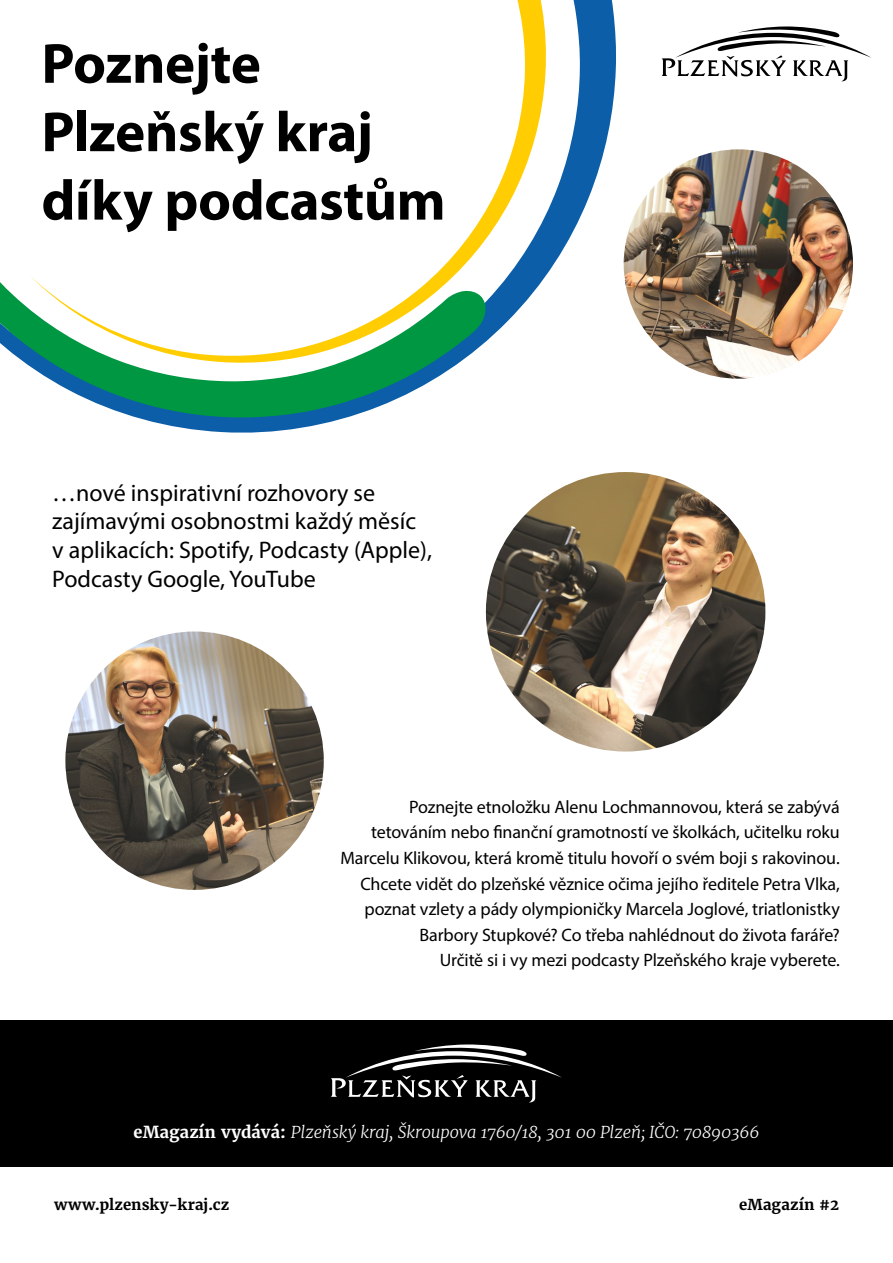
<style>
.page{position:relative;width:893px;height:1263px;background:#fff}
.page>*{position:absolute;margin:0;border:0;box-sizing:border-box;transform-origin:0 0}
.t1{font:700 57px/68.4px "Myriad Pro";letter-spacing:-.01em;color:#000}
.t2{font:24px/28.8px "Myriad Pro";color:#000}
.t3{font:18px/25.5px "Myriad Pro";letter-spacing:-.01em;color:#000;text-align:right}
.t4{font:italic 300 16.5px "Merriweather";letter-spacing:-.01em;color:#fff}
.t5{font:700 15px "Merriweather";letter-spacing:.01em;color:#000}
.s1{font-weight:700;font-style:normal}
</style>
<div class="page">
<div style="left:0;top:1020px;width:893px;height:146px;background:#000"></div>
<svg style="left:331px;top:1044px;width:231px;height:58px"></svg>
<img style="left:486px;top:472px;width:279px;height:279px;border-radius:140px">
<img style="left:65px;top:631px;width:259px;height:259px;border-radius:129px">
<svg style="left:139px;top:0;width:477px;height:433px"></svg>
<svg style="left:0;top:282px;width:486px;height:136px"></svg>
<svg style="left:16px;top:0;width:532px;height:364px"></svg>
<svg style="left:662px;top:26px;width:209px;height:55px"></svg>
<img style="left:624px;top:149px;width:229px;height:230px">
<h1 class="t1" style="left:41px;top:28px;width:406px">Poznejte<br>Plzeňský kraj díky podcastům</h1>
<h2 class="t2" style="left:52px;top:478px;width:381px">…nové inspirativní rozhovory se zajímavými osobnostmi každý měsíc v aplikacích: Spotify, Podcasty (Apple), Podcasty Google, YouTube</h2>
<p class="t3" style="left:340px;top:794px;width:501px">Poznejte etnoložku Alenu Lochmannovou, která se zabývá tetováním nebo finanční gramotností ve školkách, učitelku roku Marcelu Klikovou, která kromě titulu hovoří o svém boji s rakovinou.<br>Chcete vidět do plzeňské věznice očima jejího ředitele Petra Vlka, poznat vzlety a pády olympioničky Marcela Joglové, triatlonistky Barbory Stupkové? Co třeba nahlédnout do života faráře?<br>Určitě si i vy mezi podcasty Plzeňského kraje vyberete.</p>
<p class="t4" style="left:134px;top:1122px;width:627px"><span class="s1">eMagazín vydává:</span> Plzeňský kraj, Škroupova 1760/18, 301 00 Plzeň; IČO: 70890366</p>
<p class="t5" style="left:54px;top:1195px;width:177px">www.plzensky-kraj.cz</p>
<p class="t5" style="left:739px;top:1195px;width:101px">eMagazín #2</p>
</div>
